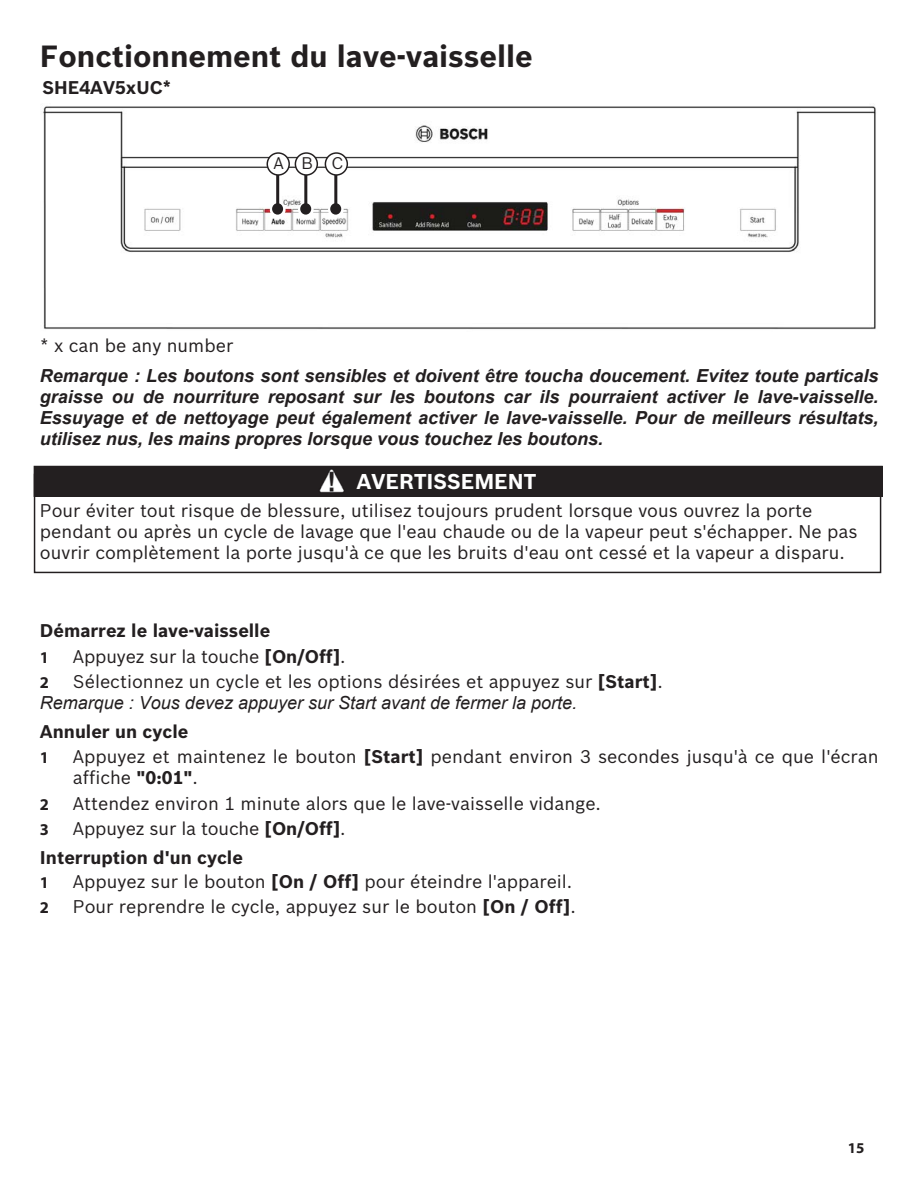
<style>
.page{position:relative;width:918px;height:1188px;background:#fff}
.page>*{position:absolute;margin:0;border:0;box-sizing:border-box;transform-origin:0 0}
.t1{font:700 30px "Bosch Sans";color:#231f20}
.t2{font:700 21px "Bosch Sans";color:#fff}
.t3{font:18px/21px "Bosch Sans";color:#231f20}
.t4{font:italic 700 18px/21px "Arial";color:#231f20;text-align:justify}
.t5{font:700 18px/28.5px "Bosch Sans";color:#231f20}
.t6{font:italic 18px "Arial";color:#231f20}
.t7{font:700 16.5px "Myriad Pro";color:#231f20}
.t8{font:16.5px "Bosch Sans";color:#231f20}
.t9{font:700 15px "Myriad Pro";color:#231f20}
.s1{font-weight:700}
.s2{font-weight:400}
</style>
<div class="page">
<img style="left:43px;top:106px;width:833px;height:224px">
<div style="left:34px;top:466px;width:848px;height:30px;background:#231f20"></div>
<div style="left:34px;top:466px;width:849px;height:31px;border:1px solid #231f20"></div>
<div style="left:34px;top:474px;width:847px;height:99px;border:1px solid #231f20"></div>
<img style="left:318px;top:469px;width:27px;height:24px">
<svg style="left:274px;top:175px;width:7px;height:26px"></svg>
<svg style="left:270px;top:203px;width:16px;height:14px"></svg>
<div style="left:272px;top:203px;width:11px;height:12px;background:#231f20;border-radius:50%"></div>
<hr style="left:276px;top:176px;width:3px;height:28px;background:#231f20">
<div style="left:267px;top:153px;width:22px;height:22px;background:#fff;border-radius:50%"></div>
<div style="left:267px;top:152px;width:23px;height:24px;border:1px solid #231f20;border-radius:50%"></div>
<svg style="left:302px;top:175px;width:7px;height:26px"></svg>
<svg style="left:298px;top:203px;width:16px;height:14px"></svg>
<div style="left:300px;top:203px;width:11px;height:12px;background:#231f20;border-radius:50%"></div>
<hr style="left:304px;top:176px;width:3px;height:28px;background:#231f20">
<div style="left:295px;top:153px;width:22px;height:22px;background:#fff;border-radius:50%"></div>
<div style="left:295px;top:152px;width:23px;height:24px;border:1px solid #231f20;border-radius:50%"></div>
<svg style="left:332px;top:175px;width:7px;height:26px"></svg>
<svg style="left:328px;top:203px;width:16px;height:14px"></svg>
<div style="left:330px;top:203px;width:11px;height:12px;background:#231f20;border-radius:50%"></div>
<hr style="left:334px;top:176px;width:3px;height:28px;background:#231f20">
<div style="left:325px;top:153px;width:22px;height:22px;background:#fff;border-radius:50%"></div>
<div style="left:325px;top:152px;width:23px;height:24px;border:1px solid #231f20;border-radius:50%"></div>
<h1 class="t1" style="left:40px;top:43px;width:494px">Fonctionnement du lave-vaisselle</h1>
<p class="t5" style="left:42px;top:74px;width:130px">SHE4AV5xUC*</p>
<p class="t8" style="left:273px;top:155px;width:12px">A</p>
<p class="t8" style="left:301px;top:155px;width:43px">B C</p>
<p class="t3" style="left:40px;top:336px;width:194px">* x can be any number</p>
<p class="t4" style="left:40px;top:365px;width:840px">Remarque : Les boutons sont sensibles et doivent être toucha doucement. Evitez toute particals graisse ou de nourriture reposant sur les boutons car ils pourraient activer le lave-vaisselle.<br>Essuyage et de nettoyage peut également activer le lave-vaisselle. Pour de meilleurs résultats, utilisez nus, les mains propres lorsque vous touchez les boutons.</p>
<p class="t2" style="left:406px;top:465px;width:109px">WARNING</p>
<p class="t3" style="left:40px;top:501px;width:819px">Pour éviter tout risque de blessure, utilisez toujours prudent lorsque vous ouvrez la porte pendant ou après un cycle de lavage que l'eau chaude ou de la vapeur peut s'échapper. Ne pas ouvrir complètement la porte jusqu'à ce que les bruits d'eau ont cessé et la vapeur a disparu.</p>
<p class="t2" style="left:356px;top:472px;width:181px">AVERTISSEMENT</p>
<p class="t5" style="left:40px;top:618px;width:232px">Démarrez le lave-vaisselle</p>
<p class="t7" style="left:40px;top:647px;width:11px">1</p>
<p class="t3" style="left:73px;top:647px;width:274px">Appuyez sur la touche <span class="s1">[On/Off]</span>.</p>
<p class="t7" style="left:40px;top:673px;width:11px">2</p>
<p class="t3" style="left:73px;top:672px;width:591px">Sélectionnez un cycle et les options désirées et appuyez sur <span class="s1">[Start]</span>.</p>
<p class="t6" style="left:40px;top:693px;width:539px">Remarque : Vous devez appuyer sur Start avant de fermer la porte.</p>
<p class="t5" style="left:40px;top:718px;width:150px">Annuler un cycle</p>
<p class="t7" style="left:40px;top:748px;width:11px">1</p>
<p class="t3" style="left:73px;top:747px;width:807px">Appuyez et maintenez le bouton <span class="s1">[Start]</span> pendant environ 3 secondes jusqu'à ce que l'écran affiche <span class="s1">"0:01"</span>.</p>
<p class="t7" style="left:40px;top:794px;width:11px">2</p>
<p class="t3" style="left:73px;top:794px;width:530px">Attendez environ 1 minute alors que le lave-vaisselle vidange.</p>
<p class="t7" style="left:40px;top:820px;width:11px">3</p>
<p class="t5" style="left:40px;top:816px;width:307px;text-indent:33px"><span class="s2">Appuyez sur la touche</span> [On/Off]<span class="s2">.<br></span>Interruption d'un cycle</p>
<p class="t7" style="left:40px;top:872px;width:11px">1</p>
<p class="t3" style="left:73px;top:872px;width:501px">Appuyez sur le bouton <span class="s1">[On / Off]</span> pour éteindre l'appareil.</p>
<p class="t7" style="left:40px;top:898px;width:11px">2</p>
<p class="t3" style="left:73px;top:897px;width:504px">Pour reprendre le cycle, appuyez sur le bouton <span class="s1">[On / Off]</span>.</p>
<p class="t9" style="left:848px;top:1139px;width:18px">15</p>
</div>
